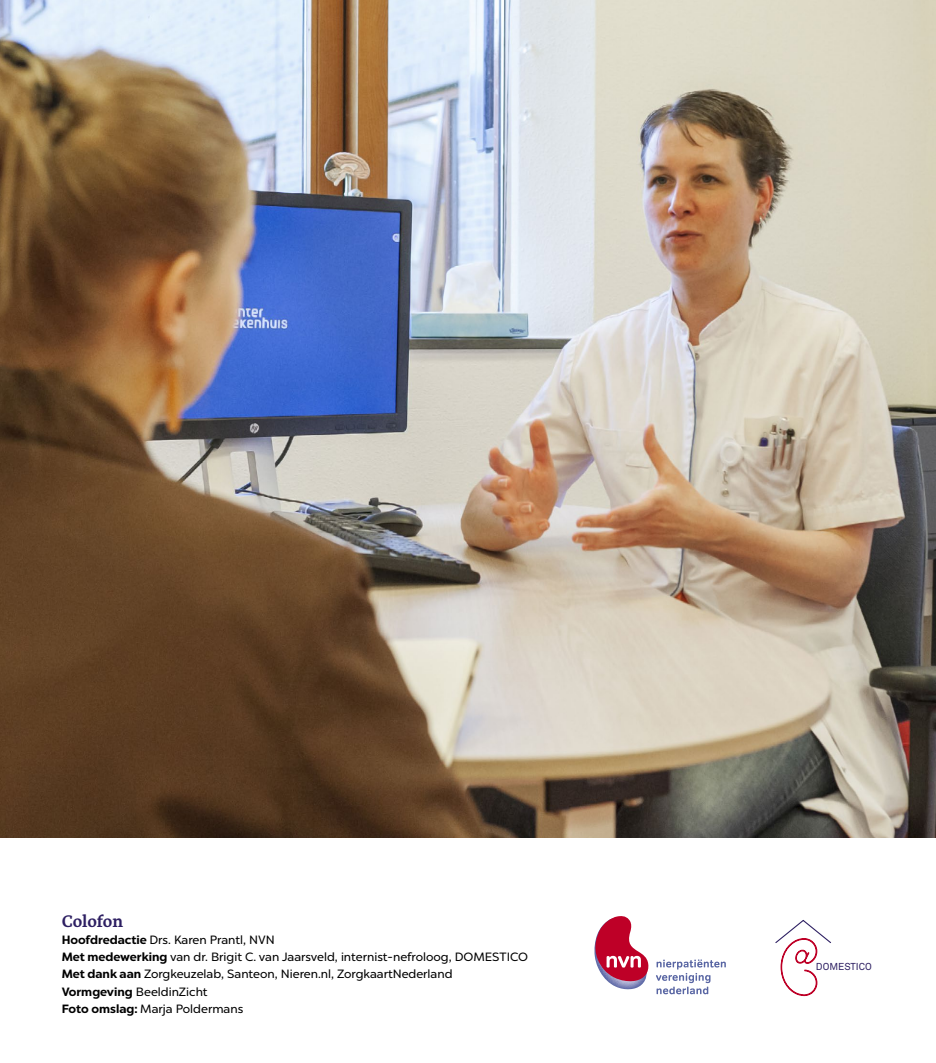
<style>
.page{position:relative;width:936px;height:1063px;background:#fff}
.page>*{position:absolute;margin:0;border:0;box-sizing:border-box;transform-origin:0 0}
.t1{font:700 16.5px "Alkes";letter-spacing:-.01em;color:#2d1f62}
.t2{font:12px/17.2px "Chronica Pro";color:#000}
.t3{font:9.9px "Akkurat Pro";color:#2d1f62}
.s1{font-weight:700}
</style>
<div class="page">
<img style="left:0;top:0;width:935px;height:838px">
<svg style="left:775px;top:920px;width:56px;height:77px"></svg>
<svg style="left:656px;top:959px;width:69px;height:35px"></svg>
<svg style="left:594px;top:916px;width:54px;height:73px"></svg>
<h1 class="t1" style="left:62px;top:910px;width:63px">Colofon</h1>
<p class="t2" style="left:62px;top:931px;width:468px"><span class="s1">Hoofdredactie</span> Drs. Karen Prantl, NVN<br><span class="s1">Met medewerking</span> van dr. Brigit C. van Jaarsveld, internist-nefroloog, DOMESTICO <span class="s1">Met dank aan</span> Zorgkeuzelab, Santeon, Nieren.nl, ZorgkaartNederland<br><span class="s1">Vormgeving</span> BeeldinZicht<br><span class="s1">Foto omslag:</span> Marja Poldermans</p>
<p class="t3" style="left:816px;top:961px;width:57px">DOMESTICO</p>
</div>
